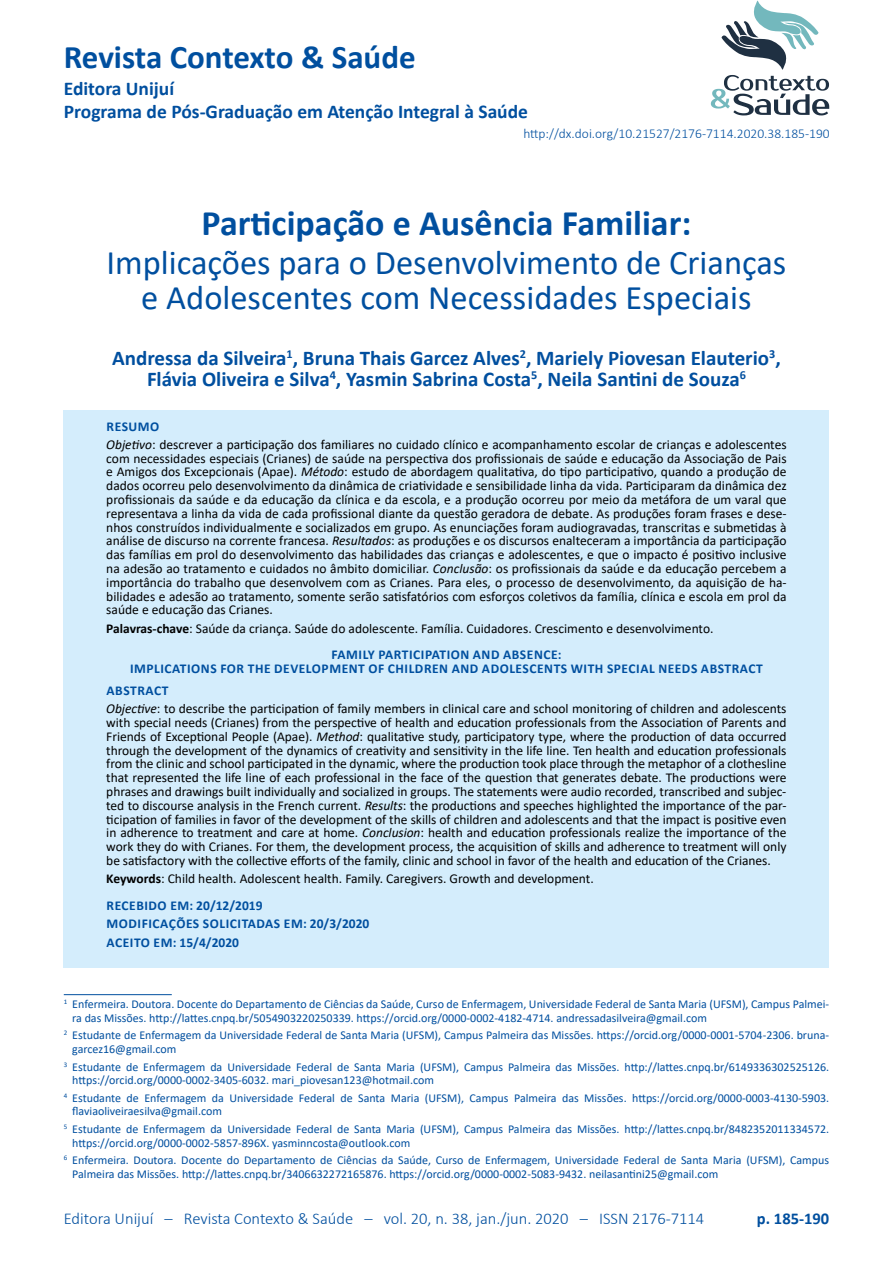
<style>
.page{position:relative;width:893px;height:1263px;background:#fff}
.page>*{position:absolute;margin:0;border:0;box-sizing:border-box;transform-origin:0 0}
.t1{font:700 36px "Calibri";color:#004f9f}
.t2{font:34.5px/35.1px "Calibri";color:#004f9f;text-align:center}
.t3{font:700 33px "Calibri";color:#004f9f}
.t4{font:700 21px/21.3px "Calibri";color:#004f9f;text-align:center}
.t5{font:700 19.5px/23.5px "Calibri";color:#004f9f}
.t6{font:300 16.5px "Calibri";color:#004f9f}
.t7{font:700 16.5px "Calibri";color:#004f9f}
.t8{font:13.5px/13.8px "Calibri";color:#000}
.t9{font:700 13.5px/22.4px "Calibri";letter-spacing:.04em;color:#004f9f}
.t10{font:300 13.5px "Calibri";color:#004f9f}
.t11{font:12px/13.5px "Calibri";color:#004f9f}
.s1{font-weight:700;color:#004f9f}
.s2{font-style:italic}
.s3{font-weight:700}
</style>
<div class="page">
<svg style="left:711px;top:0;width:118px;height:115px"></svg>
<div style="left:64px;top:410px;width:765px;height:557px;background:#d4edfc"></div>
<hr style="left:64px;top:994px;width:108px;height:1px;background:#004f9f">
<h3 class="t3" style="left:64px;top:34px;width:353px">Revista Contexto &amp; Saúde</h3>
<h3 class="t5" style="left:64px;top:76px;width:466px">Editora Unijuí<br>Programa de Pós-Graduação em Atenção Integral à Saúde</h3>
<p class="t10" style="left:523px;top:125px;width:308px">http://dx.doi.org/10.21527/2176-7114.2020.38.185-190</p>
<h1 class="t1" style="left:202px;top:197px;width:491px">Participação e Ausência Familiar:</h1>
<h2 class="t2" style="left:107px;top:244px;width:681px">Implicações para o Desenvolvimento de Crianças e Adolescentes com Necessidades Especiais</h2>
<h3 class="t4" style="left:112px;top:347px;width:670px">Andressa da Silveira<sup>1</sup>, Bruna Thais Garcez Alves<sup>2</sup>, Mariely Piovesan Elauterio<sup>3</sup>,<br>Flávia Oliveira e Silva<sup>4</sup>, Yasmin Sabrina Costa<sup>5</sup>, Neila Santini de Souza<sup>6</sup></h3>
<p class="t8" style="left:106px;top:417px;width:682px;line-height:18px"><span class="s1">RESUMO<br></span><span class="s2">Objetivo</span>: descrever a participação dos familiares no cuidado clínico e acompanhamento escolar de crianças e adolescentes</p>
<p class="t8" style="left:106px;top:451px;width:682px;text-align:justify">com necessidades especiais (Crianes) de saúde na perspectiva dos profissionais de saúde e educação da Associação de Pais e Amigos dos Excepcionais (Apae). <span class="s2">Método</span>: estudo de abordagem qualitativa, do tipo participativo, quando a produção de dados ocorreu pelo desenvolvimento da dinâmica de criatividade e sensibilidade linha da vida. Participaram da dinâmica dez profissionais da saúde e da educação da clínica e da escola, e a produção ocorreu por meio da metáfora de um varal que representava a linha da vida de cada profissional diante da questão geradora de debate. As produções foram frases e dese&shy;nhos construídos individualmente e socializados em grupo. As enunciações foram audiogravadas, transcritas e submetidas à análise de discurso na corrente francesa. <span class="s2">Resultados</span>: as produções e os discursos enalteceram a importância da participação das famílias em prol do desenvolvimento das habilidades das crianças e adolescentes, e que o impacto é positivo inclusive na adesão ao tratamento e cuidados no âmbito domiciliar. <span class="s2">Conclusão</span>: os profissionais da saúde e da educação percebem a importância do trabalho que desenvolvem com as Crianes. Para eles, o processo de desenvolvimento, da aquisição de ha&shy;bilidades e adesão ao tratamento, somente serão satisfatórios com esforços coletivos da família, clínica e escola em prol da saúde e educação das Crianes.</p>
<p class="t8" style="left:332px;top:614px;width:383px;line-height:26.5px;text-indent:-225px"><span class="s3">Palavras-chave</span>: Saúde da criança. Saúde do adolescente. Família. Cuidadores. Crescimento e desenvolvimento.<br><span class="s1">FAMILY PARTICIPATION AND ABSENCE:</span></p>
<p class="t9" style="left:107px;top:657px;width:658px;text-indent:24px">IMPLICATIONS FOR THE DEVELOPMENT OF CHILDREN AND ADOLESCENTS WITH SPECIAL NEEDS ABSTRACT<br>ABSTRACT</p>
<p class="t8" style="left:106px;top:701px;width:682px;text-align:justify"><span class="s2">Objective</span>: to describe the participation of family members in clinical care and school monitoring of children and adolescents with special needs (Crianes) from the perspective of health and education professionals from the Association of Parents and Friends of Exceptional People (Apae). <span class="s2">Method</span>: qualitative study, participatory type, where the production of data occurred through the development of the dynamics of creativity and sensitivity in the life line. Ten health and education professionals from the clinic and school participated in the dynamic, where the production took place through the metaphor of a clothesline that represented the life line of each professional in the face of the question that generates debate. The productions were phrases and drawings built individually and socialized in groups. The statements were audio recorded, transcribed and subjec&shy;ted to discourse analysis in the French current. <span class="s2">Results</span>: the productions and speeches highlighted the importance of the par&shy;ticipation of families in favor of the development of the skills of children and adolescents and that the impact is positive even in adherence to treatment and care at home. <span class="s2">Conclusion</span>: health and education professionals realize the importance of the work they do with Crianes. For them, the development process, the acquisition of skills and adherence to treatment will only be satisfactory with the collective efforts of the family, clinic and school in favor of the health and education of the Crianes.</p>
<p class="t8" style="left:106px;top:865px;width:489px;line-height:26.5px"><span class="s3">Keywords</span>: Child health. Adolescent health. Family. Caregivers. Growth and development.<br><span class="s1">RECEBIDO EM: 20/12/2019</span></p>
<p class="t9" style="left:107px;top:913px;width:264px;line-height:19.2px">MODIFICAÇÕES SOLICITADAS EM: 20/3/2020<br>ACEITO EM: 15/4/2020</p>
<p class="t11" style="left:72px;top:997px;width:758px;text-indent:-9px"><sup>1</sup> Enfermeira. Doutora. Docente do Departamento de Ciências da Saúde, Curso de Enfermagem, Universidade Federal de Santa Maria (UFSM), Campus Palmei&shy;ra das Missões. http://lattes.cnpq.br/5054903220250339. https://orcid.org/0000-0002-4182-4714. andressadasilveira@gmail.com</p>
<p class="t11" style="left:72px;top:1028px;width:758px;text-indent:-9px"><sup>2</sup> Estudante de Enfermagem da Universidade Federal de Santa Maria (UFSM), Campus Palmeira das Missões. https://orcid.org/0000-0001-5704-2306. bruna&shy;garcez16@gmail.com</p>
<p class="t11" style="left:72px;top:1060px;width:758px;text-indent:-9px"><sup>3</sup> Estudante de Enfermagem da Universidade Federal de Santa Maria (UFSM), Campus Palmeira das Missões. http://lattes.cnpq.br/6149336302525126. https://orcid.org/0000-0002-3405-6032. mari_piovesan123@hotmail.com</p>
<p class="t11" style="left:72px;top:1091px;width:758px;text-indent:-9px"><sup>4</sup> Estudante de Enfermagem da Universidade Federal de Santa Maria (UFSM), Campus Palmeira das Missões. https://orcid.org/0000-0003-4130-5903. flaviaoliveiraesilva@gmail.com</p>
<p class="t11" style="left:72px;top:1122px;width:758px;text-indent:-9px"><sup>5</sup> Estudante de Enfermagem da Universidade Federal de Santa Maria (UFSM), Campus Palmeira das Missões. http://lattes.cnpq.br/8482352011334572. https://orcid.org/0000-0002-5857-896X. yasminncosta@outlook.com</p>
<p class="t11" style="left:72px;top:1153px;width:758px;text-indent:-9px"><sup>6</sup> Enfermeira. Doutora. Docente do Departamento de Ciências da Saúde, Curso de Enfermagem, Universidade Federal de Santa Maria (UFSM), Campus<br>Palmeira das Missões. http://lattes.cnpq.br/3406632272165876. https://orcid.org/0000-0002-5083-9432. neilasantini25@gmail.com</p>
<p class="t6" style="left:64px;top:1208px;width:642px">Editora Unijuí – Revista Contexto &amp; Saúde – vol. 20, n. 38, jan./jun. 2020 – ISSN 2176-7114</p>
<p class="t7" style="left:757px;top:1207px;width:74px">p. 185-190</p>
</div>
